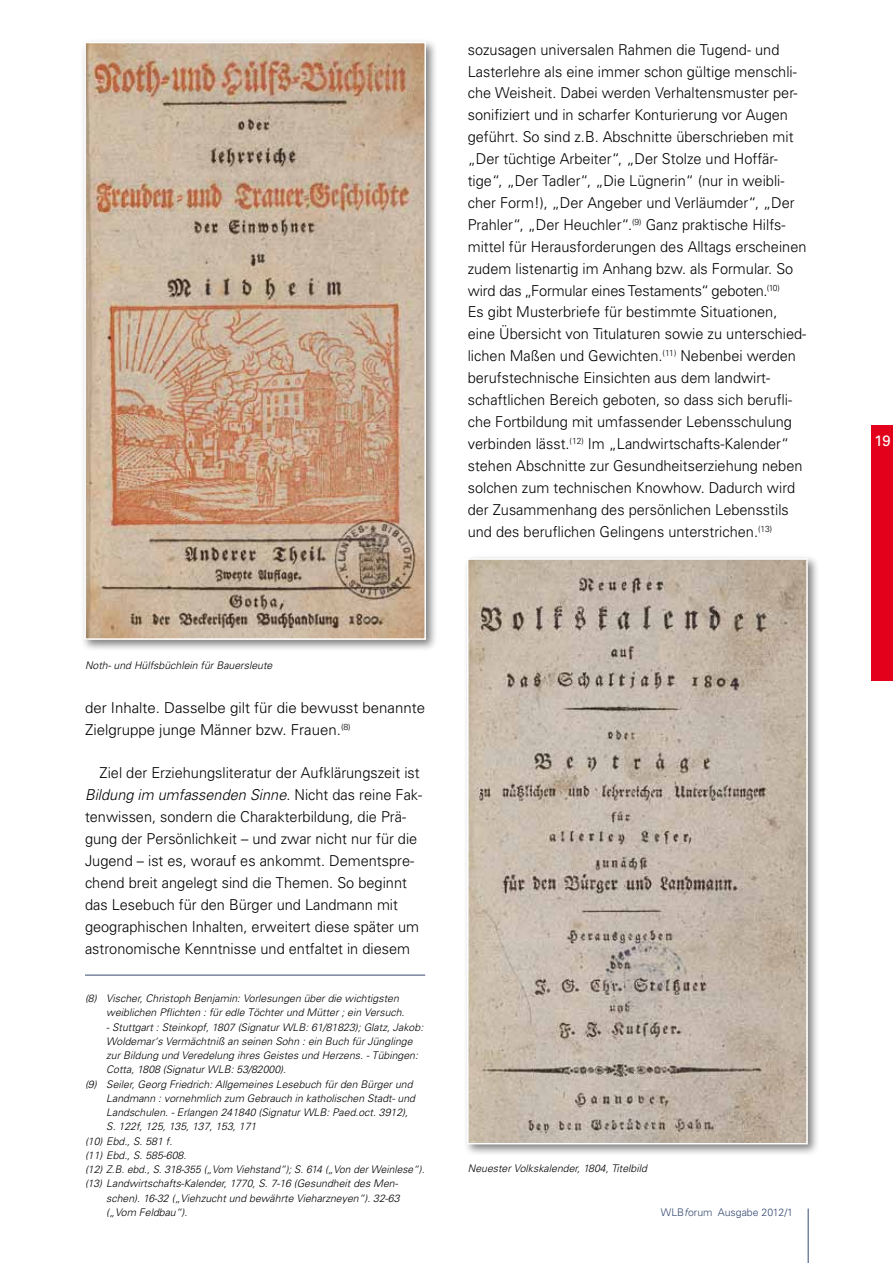
<style>
.page{position:relative;width:893px;height:1263px;background:#fff}
.page>*{position:absolute;margin:0;border:0;box-sizing:border-box;transform-origin:0 0}
.t1{font:300 15px/21.9px "Univers";color:#000}
.t2{font:15px "Univers";color:#fff}
.t3{font:italic 300 10.5px/14.2px "Univers";color:#000}
.t4{font:300 10.5px "Univers";color:#364a72}
.s1{font-style:italic}
</style>
<div class="page">
<hr style="left:808px;top:1208px;width:1px;height:55px;background:#364a72">
<div style="left:872px;top:425px;width:21px;height:255px;background:#e2001a"></div>
<div style="left:80px;top:38px;width:358px;height:614px;background:#000;opacity:.5"></div>
<img style="left:87px;top:45px;width:336px;height:592px">
<div style="left:84px;top:42px;width:342px;height:598px;border:2px solid #fff"></div>
<div style="left:463px;top:554px;width:357px;height:603px;background:#000;opacity:.5"></div>
<img style="left:470px;top:561px;width:335px;height:580px">
<div style="left:467px;top:558px;width:341px;height:586px;border:2px solid #fff"></div>
<hr style="left:85px;top:975px;width:340px;height:1px;background:#364a72">
<p class="t1" style="left:468px;top:38px;width:340px">sozusagen universalen Rahmen die Tugend- und Lasterlehre als eine immer schon gültige menschli&shy;che Weisheit. Dabei werden Verhaltensmuster per&shy;sonifiziert und in scharfer Konturierung vor Augen geführt. So sind z.B. Abschnitte überschrieben mit „Der tüchtige Arbeiter“, „Der Stolze und Hoffär&shy;tige“, „Der Tadler“, „Die Lügnerin“ (nur in weibli&shy;cher Form!), „Der Angeber und Verläumder“, „Der Prahler“, „Der Heuchler“.<sup>(9)</sup> Ganz praktische Hilfs&shy;mittel für Herausforderungen des Alltags erscheinen zudem listenartig im Anhang bzw. als Formular. So wird das „Formular eines Testaments“ geboten.<sup>(10)<br></sup>Es gibt Musterbriefe für bestimmte Situationen, eine Übersicht von Titulaturen sowie zu unterschied&shy;lichen Maßen und Gewichten.<sup>(11)</sup> Nebenbei werden berufstechnische Einsichten aus dem landwirt&shy;schaftlichen Bereich geboten, so dass sich berufli&shy;che Fortbildung mit umfassender Lebensschulung verbinden lässt.<sup>(12)</sup> Im „Landwirtschafts-Kalender“ stehen Abschnitte zur Gesundheitserziehung neben solchen zum technischen Knowhow. Dadurch wird der Zusammenhang des persönlichen Lebensstils und des beruflichen Gelingens unterstrichen.<sup>(13)</sup></p>
<p class="t3" style="left:85px;top:657px;width:189px">Noth- und Hülfsbüchlein für Bauersleute</p>
<p class="t1" style="left:85px;top:696px;width:342px">der Inhalte. Dasselbe gilt für die bewusst benannte<br>Zielgruppe junge Männer bzw. Frauen.<sup>(8)</sup></p>
<p class="t1" style="left:85px;top:762px;width:339px;text-indent:15px">Ziel der Erziehungsliteratur der Aufklärungszeit ist <span class="s1">Bildung im umfassenden Sinne</span>. Nicht das reine Fak&shy;tenwissen, sondern die Charakterbildung, die Prä&shy;gung der Persönlichkeit – und zwar nicht nur für die Jugend – ist es, worauf es ankommt. Dementspre&shy;chend breit angelegt sind die Themen. So beginnt das Lesebuch für den Bürger und Landmann mit geographischen Inhalten, erweitert diese später um astronomische Kenntnisse und entfaltet in diesem</p>
<p class="t3" style="left:106px;top:991px;width:300px;text-indent:-21px">(8) Vischer, Christoph Benjamin: Vorlesungen über die wichtigsten weiblichen Pflichten : für edle Töchter und Mütter ; ein Versuch.</p>
<p class="t3" style="left:106px;top:1019px;width:318px">- Stuttgart : Steinkopf, 1807 (Signatur WLB: 61/81823); Glatz, Jakob:</p>
<p class="t3" style="left:106px;top:1034px;width:308px">Woldemar‘s Vermächtniß an seinen Sohn : ein Buch für Jünglinge</p>
<p class="t3" style="left:106px;top:1048px;width:313px">zur Bildung und Veredelung ihres Geistes und Herzens. - Tübingen:</p>
<p class="t3" style="left:106px;top:1062px;width:181px">Cotta, 1808 (Signatur WLB: 53/82000).</p>
<p class="t3" style="left:85px;top:1076px;width:329px">(9) Seiler, Georg Friedrich: Allgemeines Lesebuch für den Bürger und</p>
<p class="t3" style="left:106px;top:1091px;width:310px">Landmann : vornehmlich zum Gebrauch in katholischen Stadt- und</p>
<p class="t3" style="left:106px;top:1105px;width:303px">Landschulen. - Erlangen 241840 (Signatur WLB: Paed.oct. 3912),</p>
<p class="t3" style="left:106px;top:1119px;width:152px">S. 122f, 125, 135, 137, 153, 171</p>
<p class="t3" style="left:85px;top:1133px;width:89px">(10) Ebd., S. 581 f.</p>
<p class="t3" style="left:85px;top:1148px;width:103px">(11) Ebd., S. 585-608.</p>
<p class="t3" style="left:85px;top:1162px;width:341px">(12) Z.B. ebd., S. 318-355 („Vom Viehstand“); S. 614 („Von der Weinlese“).</p>
<p class="t3" style="left:85px;top:1176px;width:315px">(13) Landwirtschafts-Kalender, 1770, S. 7-16 (Gesundheit des Men-</p>
<p class="t3" style="left:106px;top:1190px;width:295px">schen). 16-32 („Viehzucht und bewährte Vieharzneyen“). 32-63</p>
<p class="t3" style="left:106px;top:1205px;width:83px">(„Vom Feldbau“).</p>
<p class="t3" style="left:468px;top:1161px;width:181px">Neuester Volkskalender, 1804, Titelbild</p>
<p class="t4" style="left:661px;top:1206px;width:134px">WLB<span class="s1">f</span>orum Ausgabe 2012/1</p>
<p class="t2" style="left:874px;top:431px;width:18px">19</p>
</div>
